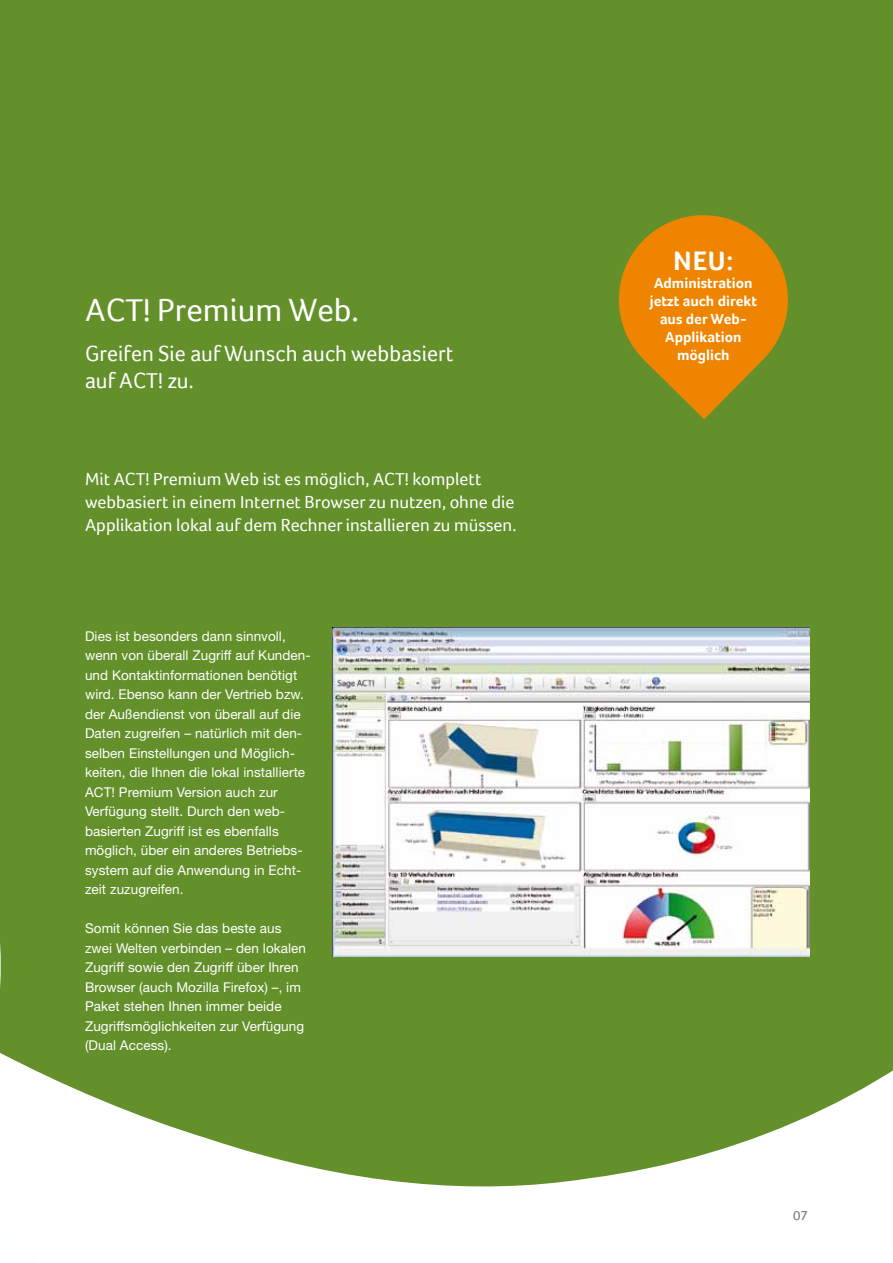
<style>
.page{position:relative;width:893px;height:1263px;background:#fff}
.page>*{position:absolute;margin:0;border:0;box-sizing:border-box;transform-origin:0 0}
.t1{font:33px "Foco";color:#fff}
.t2{font:700 27.45px "Foco";color:#fff}
.t3{font:22.5px/27px "Foco";letter-spacing:.005em;color:#fff}
.t4{font:18px/23.2px "Foco";color:#fff}
.t5{font:700 15px/18px "Foco";color:#fff;text-align:center}
.t6{font:13.5px/19.5px "Helvetica Neue LT Std";letter-spacing:.005em;color:#fff}
.t7{font:13.5px "Foco";color:#707172}
</style>
<div class="page">
<div style="left:0;top:0;width:893px;height:1187px;background:#63902b"></div>
<img style="left:332px;top:627px;width:478px;height:329px">
<div style="left:872px;top:0;width:21px;height:26px;background:#63902b"></div>
<svg style="left:610px;top:207px;width:186px;height:212px;background:#b88810"></svg>
<h1 class="t1" style="left:85px;top:291px;width:275px">ACT! Premium Web.</h1>
<h3 class="t3" style="left:85px;top:340px;width:370px">Greifen Sie auf Wunsch auch webbasiert auf ACT! zu.</h3>
<h3 class="t4" style="left:85px;top:467px;width:433px">Mit ACT! Premium Web ist es möglich, ACT! komplett webbasiert in einem Internet Browser zu nutzen, ohne die<br>Applikation lokal auf dem Rechner installieren zu müssen.</h3>
<p class="t6" style="left:85px;top:626px;width:227px">Dies ist besonders dann sinnvoll, wenn von überall Zugriff auf Kunden&shy;und Kontaktinformationen benötigt wird. Ebenso kann der Vertrieb bzw. der Außendienst von überall auf die Daten zugreifen – natürlich mit den&shy;selben Einstellungen und Möglich&shy;keiten, die Ihnen die lokal installierte ACT! Premium Version auch zur Verfügung stellt. Durch den web&shy;basierten Zugriff ist es ebenfalls möglich, über ein anderes Betriebs&shy;system auf die Anwendung in Echt&shy;zeit zuzugreifen.</p>
<p class="t6" style="left:85px;top:918px;width:223px">Somit können Sie das beste aus zwei Welten verbinden – den lokalen<br>Zugriff sowie den Zugriff über Ihren<br>Browser (auch Mozilla Firefox) –, im<br>Paket stehen Ihnen immer beide<br>Zugriffsmöglichkeiten zur Verfügung (Dual Access).</p>
<h2 class="t2" style="left:673px;top:245px;width:61px">NEU:</h2>
<p class="t5" style="left:650px;top:274px;width:109px">Administration jetzt auch direkt aus der Web-<br>Applikation möglich</p>
<p class="t7" style="left:793px;top:1207px;width:16px">07</p>
</div>
